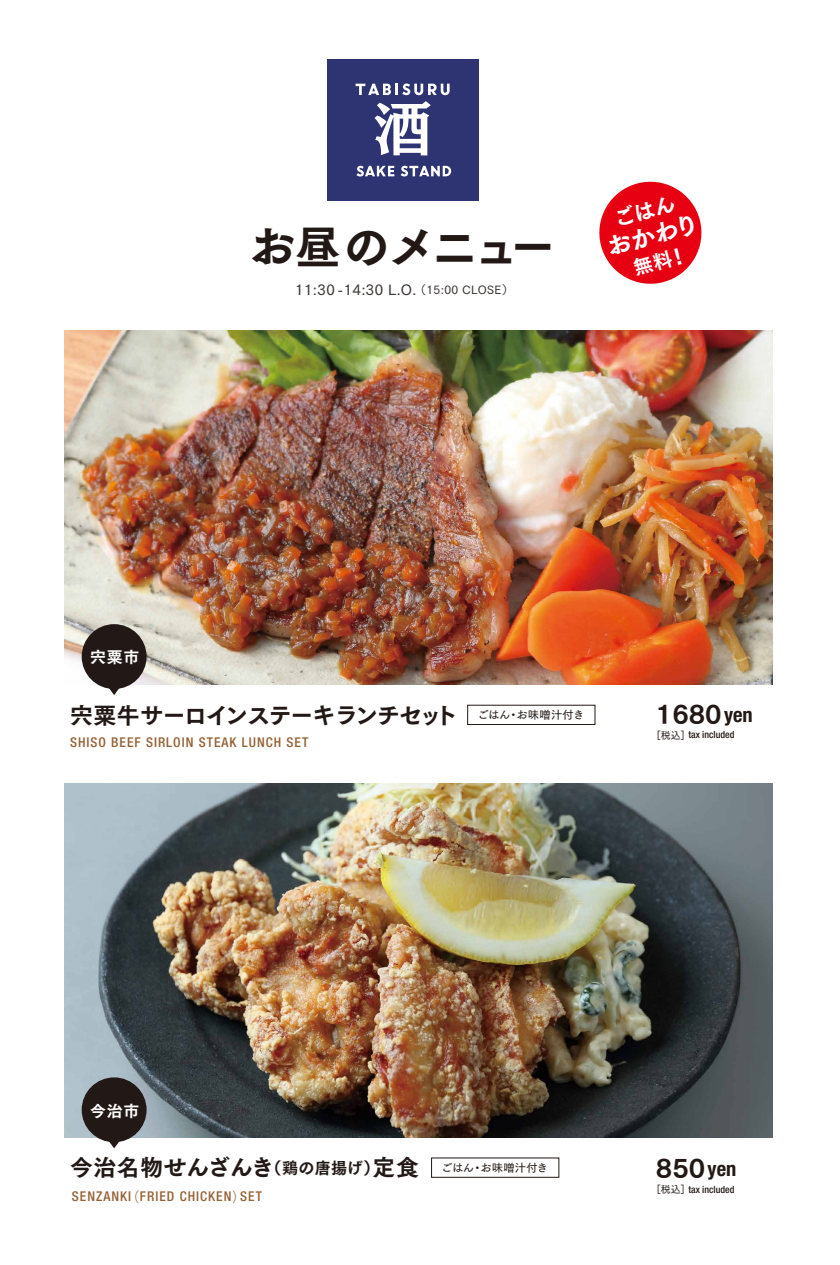
<style>
.page{position:relative;width:840px;height:1265px;background:#fff}
.page>*{position:absolute;margin:0;border:0;box-sizing:border-box;transform-origin:0 0}
.t1{font:45.1px "Tsuku Go Pro E";letter-spacing:-.035em;color:#221815}
.t2{font:24.15px "Tsuku Go Pro E";color:#fff}
.t3{font:23.55px "Tsuku Go Pro E";color:#221815}
.t4{font:22.85px "Tsuku Go Pro E";letter-spacing:-.055em;color:#221815}
.t5{font:22.85px "Tsuku Go Pro E";letter-spacing:.025em;color:#221815}
.t6{font:15.9px "Tsuku Go Pro E";letter-spacing:.05em;color:#fff}
.t7{font:14.35px "Tsuku Go Pro D";letter-spacing:.025em;color:#3e3a39}
.t8{font:500 condensed 13.45px "Helvetica Neue";letter-spacing:.075em;color:#956134}
.t9{font:11.25px "Tsuku Go Pro D";letter-spacing:.005em;color:#221815}
.t10{font:500 condensed 9.85px "Helvetica Neue";color:#221815}
.s1{font-size:11.5px}
.s2{font-family:"Helvetica Neue";font-weight:700;font-stretch:condensed;font-size:20.4px}
.s3{font-family:"Tsuku Go Pro D";font-weight:400;font-stretch:normal}
.s4{font-size:16px}
.s5{font-family:"Koz Go Pr 6 N";font-weight:400;font-stretch:normal}
</style>
<div class="page">
<img style="left:64px;top:59px;width:709px;height:1119px">
<svg style="left:593px;top:176px;width:113px;height:113px"></svg>
<h1 class="t1" style="left:250px;top:206px;width:307px">お昼のメニュー</h1>
<p class="t7" style="left:295px;top:277px;width:219px">11:30 -14:30 L.O. <span class="s1">（15:00 CLOSE）</span></p>
<h2 class="t2" style="left:602px;top:226px;width:95px;rotate:-15deg">おかわり</h2>
<p class="t6" style="left:90px;top:643px;width:51px">宍粟市</p>
<h3 class="t4" style="left:70px;top:694px;width:389px">宍粟牛サーロインステーキランチセット</h3>
<p class="t8" style="left:70px;top:733px;width:240px">SHISO BEEF SIRLOIN STEAK LUNCH SET</p>
<p class="t9" style="left:477px;top:705px;width:108px">ごはん・お味噌汁付き</p>
<h3 class="t3" style="left:655px;top:693px;width:98px">1680<span class="s2">yen</span></h3>
<p class="t10" style="left:650px;top:729px;width:85px"><span class="s3">［税込］</span>tax included</p>
<p class="t6" style="left:90px;top:1096px;width:51px">今治市</p>
<h3 class="t5" style="left:70px;top:1147px;width:350px">今治名物せんざんき<span class="s4">（鶏の唐揚げ）</span>定食</h3>
<p class="t8" style="left:72px;top:1188px;width:191px">SENZANKI<span class="s5">（</span>FRIED CHICKEN<span class="s5">）</span>SET</p>
<p class="t9" style="left:441px;top:1158px;width:108px">ごはん・お味噌汁付き</p>
<h3 class="t3" style="left:655px;top:1147px;width:82px">850<span class="s2">yen</span></h3>
<p class="t10" style="left:650px;top:1183px;width:85px"><span class="s3">［税込］</span>tax included</p>
</div>
